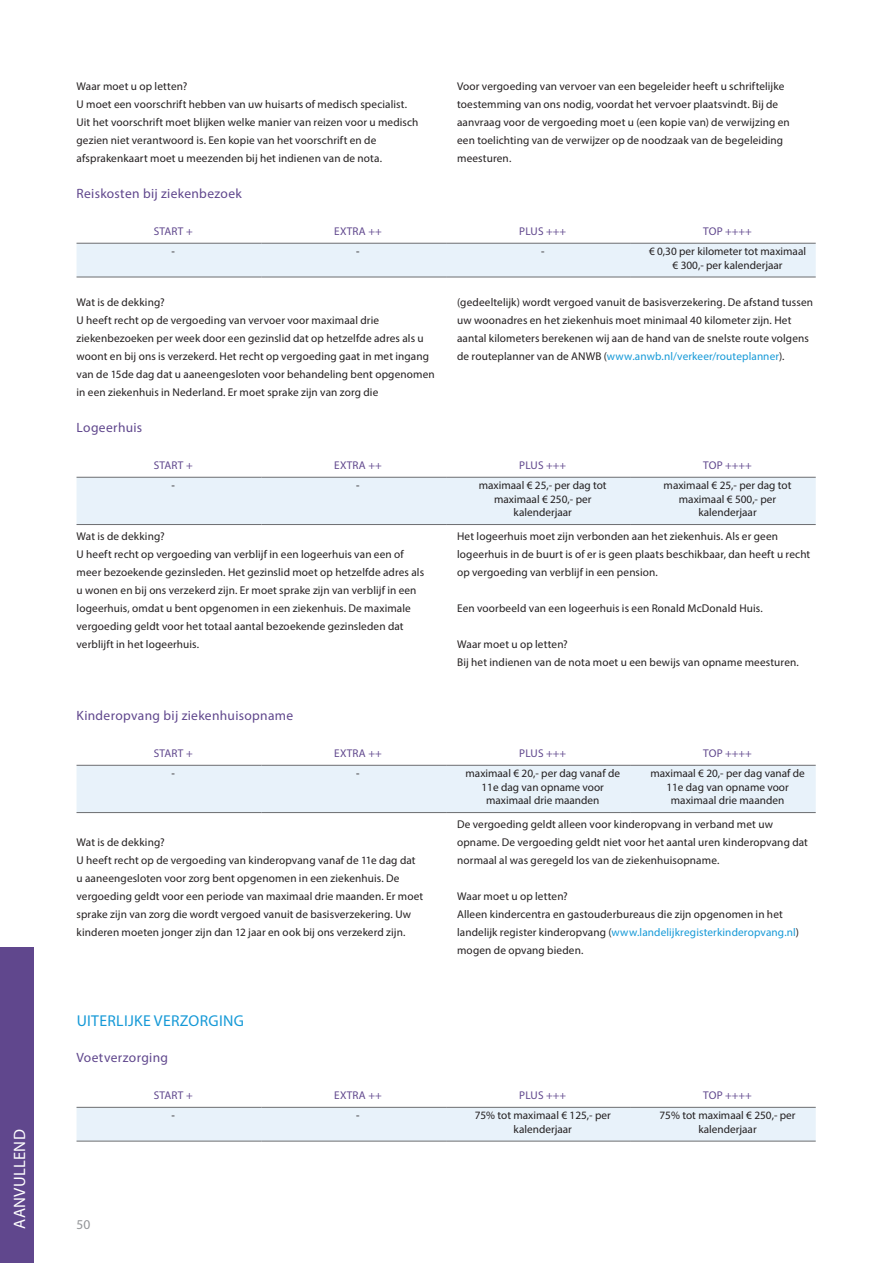
<style>
.page{position:relative;width:893px;height:1263px;background:#fff}
.page>*{position:absolute;margin:0;border:0;box-sizing:border-box;transform-origin:0 0}
.t1{font:16.5px "Myriad Pro";letter-spacing:.02em;color:#fff}
.Titel{font:15.75px "Myriad Pro";letter-spacing:.02em;color:#1599d7}
.Subtitel{font:13.5px "Myriad Pro";letter-spacing:.025em;color:#60478d}
.t2{font:13.5px "Myriad Pro";color:#939598}
.Body_PROXIMA_NOVA{font:11.25px/18px "Myriad Pro";letter-spacing:.01em;color:#231f20}
.t3{font:11.25px "Myriad Pro";letter-spacing:.02em;color:#60478d}
.s1{color:#1599d7}
</style>
<div class="page">
<div style="left:0;top:947px;width:34px;height:316px;background:#60478d"></div>
<div style="left:77px;top:244px;width:739px;height:33px;background:#e8f2fa"></div>
<hr style="left:77px;top:243px;width:184px;height:1px;background:#6c6d70">
<hr style="left:261px;top:243px;width:185px;height:1px;background:#6c6d70">
<hr style="left:446px;top:243px;width:185px;height:1px;background:#6c6d70">
<hr style="left:631px;top:243px;width:185px;height:1px;background:#6c6d70">
<hr style="left:77px;top:277px;width:184px;height:1px;background:#6c6d70">
<hr style="left:261px;top:277px;width:185px;height:1px;background:#6c6d70">
<hr style="left:446px;top:277px;width:185px;height:1px;background:#6c6d70">
<hr style="left:631px;top:277px;width:185px;height:1px;background:#6c6d70">
<div style="left:77px;top:478px;width:739px;height:46px;background:#e8f2fa"></div>
<hr style="left:77px;top:477px;width:184px;height:1px;background:#6c6d70">
<hr style="left:261px;top:477px;width:185px;height:1px;background:#6c6d70">
<hr style="left:446px;top:477px;width:185px;height:1px;background:#6c6d70">
<hr style="left:631px;top:477px;width:185px;height:1px;background:#6c6d70">
<hr style="left:77px;top:524px;width:184px;height:1px;background:#6c6d70">
<hr style="left:261px;top:524px;width:185px;height:1px;background:#6c6d70">
<hr style="left:446px;top:524px;width:185px;height:1px;background:#6c6d70">
<hr style="left:631px;top:524px;width:185px;height:1px;background:#6c6d70">
<div style="left:77px;top:766px;width:739px;height:46px;background:#e8f2fa"></div>
<hr style="left:77px;top:765px;width:184px;height:1px;background:#6c6d70">
<hr style="left:261px;top:765px;width:185px;height:1px;background:#6c6d70">
<hr style="left:446px;top:765px;width:185px;height:1px;background:#6c6d70">
<hr style="left:631px;top:765px;width:185px;height:1px;background:#6c6d70">
<hr style="left:77px;top:812px;width:184px;height:1px;background:#6c6d70">
<hr style="left:261px;top:812px;width:185px;height:1px;background:#6c6d70">
<hr style="left:446px;top:812px;width:185px;height:1px;background:#6c6d70">
<hr style="left:631px;top:812px;width:185px;height:1px;background:#6c6d70">
<div style="left:77px;top:1108px;width:739px;height:33px;background:#e8f2fa"></div>
<hr style="left:77px;top:1107px;width:184px;height:1px;background:#6c6d70">
<hr style="left:261px;top:1107px;width:185px;height:1px;background:#6c6d70">
<hr style="left:446px;top:1107px;width:185px;height:1px;background:#6c6d70">
<hr style="left:631px;top:1107px;width:185px;height:1px;background:#6c6d70">
<hr style="left:77px;top:1141px;width:184px;height:1px;background:#6c6d70">
<hr style="left:261px;top:1141px;width:185px;height:1px;background:#6c6d70">
<hr style="left:446px;top:1141px;width:185px;height:1px;background:#6c6d70">
<hr style="left:631px;top:1141px;width:185px;height:1px;background:#6c6d70">
<h1 class="t1" style="left:10px;top:1229px;width:101px;rotate:-90deg">AANVULLEND</h1>
<p class="Body_PROXIMA_NOVA" style="left:77px;top:77px;width:112px">Waar moet u op letten?</p>
<p class="Body_PROXIMA_NOVA" style="left:77px;top:95px;width:343px">U moet een voorschrift hebben van uw huisarts of medisch specialist.<br>Uit het voorschrift moet blijken welke manier van reizen voor u medisch gezien niet verantwoord is. Een kopie van het voorschrift en de afsprakenkaart moet u meezenden bij het indienen van de nota.</p>
<p class="Body_PROXIMA_NOVA" style="left:457px;top:77px;width:334px">Voor vergoeding van vervoer van een begeleider heeft u schriftelijke toestemming van ons nodig, voordat het vervoer plaatsvindt. Bij de aanvraag voor de vergoeding moet u (een kopie van) de verwijzing en een toelichting van de verwijzer op de noodzaak van de begeleiding meesturen.</p>
<p class="Subtitel" style="left:77px;top:185px;width:167px">Reiskosten bij ziekenbezoek</p>
<p class="t3" style="left:154px;top:224px;width:41px">START +</p>
<p class="t3" style="left:334px;top:224px;width:49px">EXTRA ++</p>
<p class="t3" style="left:519px;top:224px;width:49px">PLUS +++</p>
<p class="t3" style="left:703px;top:224px;width:50px">TOP ++++</p>
<p class="Body_PROXIMA_NOVA" style="left:171px;top:242px;width:5px">-</p>
<p class="Body_PROXIMA_NOVA" style="left:356px;top:242px;width:5px">-</p>
<p class="Body_PROXIMA_NOVA" style="left:541px;top:242px;width:5px">-</p>
<p class="Body_PROXIMA_NOVA" style="left:649px;top:244px;width:159px;line-height:13.5px;text-align:center">€ 0,30 per kilometer tot maximaal € 300,- per kalenderjaar</p>
<p class="Body_PROXIMA_NOVA" style="left:77px;top:293px;width:90px">Wat is de dekking?</p>
<p class="Body_PROXIMA_NOVA" style="left:77px;top:311px;width:360px">U heeft recht op de vergoeding van vervoer voor maximaal drie ziekenbezoeken per week door een gezinslid dat op hetzelfde adres als u woont en bij ons is verzekerd. Het recht op vergoeding gaat in met ingang van de 15de dag dat u aaneengesloten voor behandeling bent opgenomen in een ziekenhuis in Nederland. Er moet sprake zijn van zorg die</p>
<p class="Body_PROXIMA_NOVA" style="left:457px;top:293px;width:357px">(gedeeltelijk) wordt vergoed vanuit de basisverzekering. De afstand tussen uw woonadres en het ziekenhuis moet minimaal 40 kilometer zijn. Het aantal kilometers berekenen wij aan de hand van de snelste route volgens de routeplanner van de ANWB (<span class="s1">www.anwb.nl/verkeer/routeplanner</span>).</p>
<p class="Subtitel" style="left:77px;top:419px;width:67px">Logeerhuis</p>
<p class="t3" style="left:154px;top:458px;width:41px">START +</p>
<p class="t3" style="left:334px;top:458px;width:49px">EXTRA ++</p>
<p class="t3" style="left:519px;top:458px;width:49px">PLUS +++</p>
<p class="t3" style="left:703px;top:458px;width:50px">TOP ++++</p>
<p class="Body_PROXIMA_NOVA" style="left:171px;top:476px;width:5px">-</p>
<p class="Body_PROXIMA_NOVA" style="left:356px;top:476px;width:5px">-</p>
<p class="Body_PROXIMA_NOVA" style="left:479px;top:478px;width:129px;line-height:13.5px;text-align:center">maximaal € 25,- per dag tot maximaal € 250,- per kalenderjaar</p>
<p class="Body_PROXIMA_NOVA" style="left:664px;top:478px;width:129px;line-height:13.5px;text-align:center">maximaal € 25,- per dag tot maximaal € 500,- per kalenderjaar</p>
<p class="Body_PROXIMA_NOVA" style="left:77px;top:527px;width:90px">Wat is de dekking?</p>
<p class="Body_PROXIMA_NOVA" style="left:77px;top:545px;width:349px">U heeft recht op vergoeding van verblijf in een logeerhuis van een of meer bezoekende gezinsleden. Het gezinslid moet op hetzelfde adres als u wonen en bij ons verzekerd zijn. Er moet sprake zijn van verblijf in een logeerhuis, omdat u bent opgenomen in een ziekenhuis. De maximale vergoeding geldt voor het totaal aantal bezoekende gezinsleden dat verblijft in het logeerhuis.</p>
<p class="Body_PROXIMA_NOVA" style="left:457px;top:527px;width:355px">Het logeerhuis moet zijn verbonden aan het ziekenhuis. Als er geen logeerhuis in de buurt is of er is geen plaats beschikbaar, dan heeft u recht op vergoeding van verblijf in een pension.</p>
<p class="Body_PROXIMA_NOVA" style="left:457px;top:599px;width:307px">Een voorbeeld van een logeerhuis is een Ronald McDonald Huis.</p>
<p class="Body_PROXIMA_NOVA" style="left:457px;top:635px;width:112px">Waar moet u op letten?</p>
<p class="Body_PROXIMA_NOVA" style="left:457px;top:653px;width:343px">Bij het indienen van de nota moet u een bewijs van opname meesturen.</p>
<p class="Subtitel" style="left:77px;top:707px;width:218px">Kinderopvang bij ziekenhuisopname</p>
<p class="t3" style="left:154px;top:746px;width:41px">START +</p>
<p class="t3" style="left:334px;top:746px;width:49px">EXTRA ++</p>
<p class="t3" style="left:519px;top:746px;width:49px">PLUS +++</p>
<p class="t3" style="left:703px;top:746px;width:50px">TOP ++++</p>
<p class="Body_PROXIMA_NOVA" style="left:171px;top:764px;width:5px">-</p>
<p class="Body_PROXIMA_NOVA" style="left:356px;top:764px;width:5px">-</p>
<p class="Body_PROXIMA_NOVA" style="left:465px;top:766px;width:156px;line-height:13.5px;text-align:center">maximaal € 20,- per dag vanaf de<br>11e dag van opname voor maximaal drie maanden</p>
<p class="Body_PROXIMA_NOVA" style="left:650px;top:766px;width:156px;line-height:13.5px;text-align:center">maximaal € 20,- per dag vanaf de<br>11e dag van opname voor maximaal drie maanden</p>
<p class="Body_PROXIMA_NOVA" style="left:77px;top:833px;width:90px">Wat is de dekking?</p>
<p class="Body_PROXIMA_NOVA" style="left:77px;top:851px;width:348px">U heeft recht op de vergoeding van kinderopvang vanaf de 11e dag dat u aaneengesloten voor zorg bent opgenomen in een ziekenhuis. De vergoeding geldt voor een periode van maximaal drie maanden. Er moet sprake zijn van zorg die wordt vergoed vanuit de basisverzekering. Uw kinderen moeten jonger zijn dan 12 jaar en ook bij ons verzekerd zijn.</p>
<p class="Body_PROXIMA_NOVA" style="left:457px;top:815px;width:352px">De vergoeding geldt alleen voor kinderopvang in verband met uw opname. De vergoeding geldt niet voor het aantal uren kinderopvang dat normaal al was geregeld los van de ziekenhuisopname.</p>
<p class="Body_PROXIMA_NOVA" style="left:457px;top:887px;width:112px">Waar moet u op letten?</p>
<p class="Body_PROXIMA_NOVA" style="left:457px;top:905px;width:344px">Alleen kindercentra en gastouderbureaus die zijn opgenomen in het landelijk register kinderopvang (<span class="s1">www.landelijkregisterkinderopvang.nl</span>) mogen de opvang bieden.</p>
<p class="Titel" style="left:77px;top:1011px;width:169px">UITERLIJKE VERZORGING</p>
<p class="Subtitel" style="left:77px;top:1049px;width:93px">Voetverzorging</p>
<p class="t3" style="left:154px;top:1088px;width:41px">START +</p>
<p class="t3" style="left:334px;top:1088px;width:49px">EXTRA ++</p>
<p class="t3" style="left:519px;top:1088px;width:49px">PLUS +++</p>
<p class="t3" style="left:703px;top:1088px;width:50px">TOP ++++</p>
<p class="Body_PROXIMA_NOVA" style="left:171px;top:1106px;width:5px">-</p>
<p class="Body_PROXIMA_NOVA" style="left:356px;top:1106px;width:5px">-</p>
<p class="Body_PROXIMA_NOVA" style="left:475px;top:1108px;width:138px;line-height:13.5px;text-align:center">75% tot maximaal € 125,- per kalenderjaar</p>
<p class="Body_PROXIMA_NOVA" style="left:659px;top:1108px;width:138px;line-height:13.5px;text-align:center">75% tot maximaal € 250,- per kalenderjaar</p>
<p class="t2" style="left:77px;top:1216px;width:15px">50</p>
</div>
